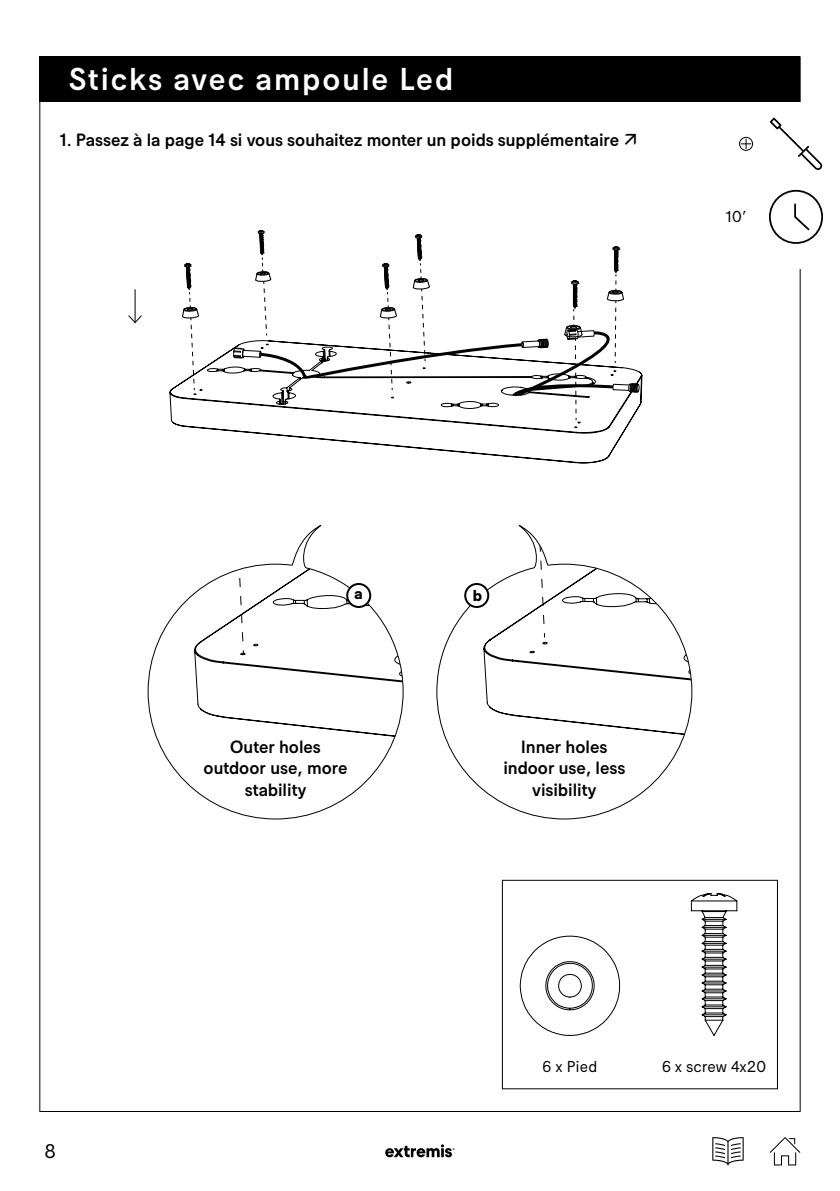
<style>
.page{position:relative;width:840px;height:1191px;background:#fff}
.page>*{position:absolute;margin:0;border:0;box-sizing:border-box;transform-origin:0 0}
.t1{font:500 32px "Extremis Compakt";letter-spacing:.06em;color:#fff}
.t2{font:20px "Extremis Compakt";color:#000}
.t3{font:500 18px/21.6px "Extremis Compakt";color:#000;text-align:center}
.t4{font:16px "Extremis Compakt";color:#000}
.t5{font:700 16px "Extremis Compakt";color:#000}
</style>
<div class="page">
<svg style="left:769px;top:1137px;width:30px;height:28px"></svg>
<svg style="left:712px;top:1137px;width:31px;height:28px"></svg>
<svg style="left:385px;top:1144px;width:69px;height:13px"></svg>
<div style="left:40px;top:57px;width:759px;height:45px;background:#000"></div>
<svg style="left:769px;top:190px;width:53px;height:54px"></svg>
<div style="left:738px;top:137px;width:14px;height:14px;border:1px solid #000;border-radius:50%"></div>
<svg style="left:740px;top:139px;width:10px;height:10px"></svg>
<svg style="left:769px;top:118px;width:52px;height:52px"></svg>
<div style="left:502px;top:880px;width:275px;height:209px;border:1px solid #000"></div>
<svg style="left:690px;top:893px;width:47px;height:143px"></svg>
<svg style="left:519px;top:935px;width:100px;height:100px"></svg>
<svg style="left:436px;top:525px;width:255px;height:294px"></svg>
<svg style="left:148px;top:525px;width:255px;height:294px"></svg>
<svg style="left:182px;top:263px;width:17px;height:76px"></svg>
<svg style="left:255px;top:230px;width:388px;height:157px"></svg>
<svg style="left:169px;top:340px;width:473px;height:123px"></svg>
<hr style="left:134px;top:289px;width:1px;height:33px;background:#000">
<svg style="left:128px;top:314px;width:14px;height:10px"></svg>
<div style="left:347px;top:584px;width:23px;height:23px;background:#fff;border-radius:50%"></div>
<div style="left:346px;top:583px;width:25px;height:25px;border:2px solid #000;border-radius:50%"></div>
<div style="left:465px;top:584px;width:23px;height:23px;background:#fff;border-radius:50%"></div>
<div style="left:464px;top:583px;width:25px;height:25px;border:2px solid #000;border-radius:50%"></div>
<h1 class="t1" style="left:69px;top:60px;width:385px">Sticks avec ampoule Led</h1>
<p class="t3" style="left:60px;top:129px;width:561px">1. Passez à la page 14 si vous souhaitez monter un poids supplémentaire</p>
<p class="t4" style="left:725px;top:208px;width:23px">10’</p>
<p class="t2" style="left:44px;top:1139px;width:13px">8</p>
<p class="t5" style="left:354px;top:584px;width:10px">a</p>
<p class="t5" style="left:472px;top:585px;width:10px">b</p>
<p class="t3" style="left:203px;top:735px;width:145px">Outer holes outdoor use, more stability</p>
<p class="t3" style="left:503px;top:735px;width:123px">Inner holes indoor use, less visibility</p>
<p class="t4" style="left:542px;top:1057px;width:56px">6 x Pied</p>
<p class="t4" style="left:661px;top:1057px;width:105px">6 x screw 4x20</p>
</div>
